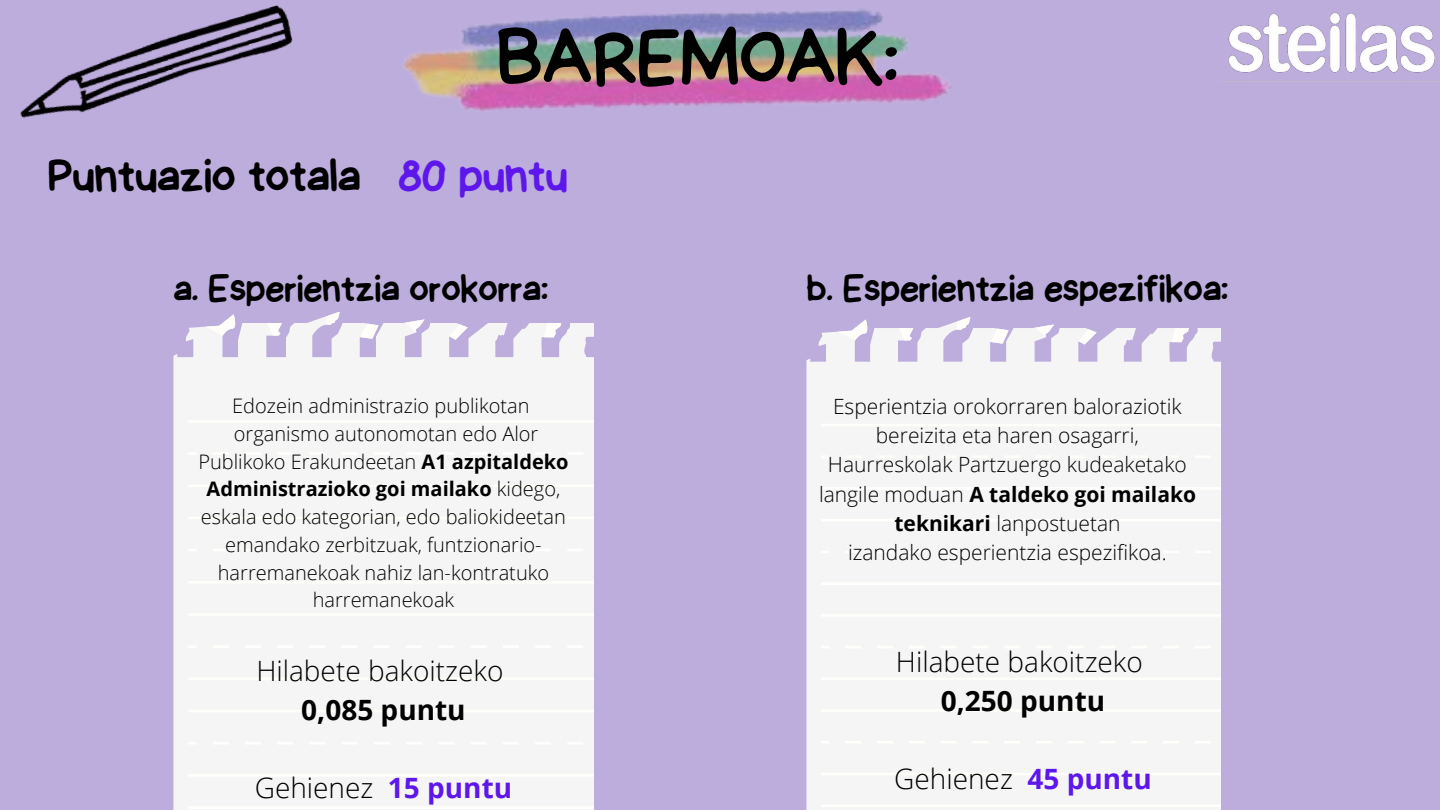
<style>
.page{position:relative;width:1440px;height:810px;background:#bdaddd}
.page>*{position:absolute;margin:0;border:0;box-sizing:border-box;transform-origin:0 0}
.t1{font:79px "Handyman";color:#000}
.t2{font:48px "Handyman";color:#000}
.t3{font:39px "Handyman";color:#000}
.t4{font:300 28px "Open Sans";color:#000}
.t5{font:700 28px "Open Sans";color:#000}
.t6{font:300 21px/29.2px "Open Sans";color:#000;text-align:center}
.t7{font:300 20px/27.8px "Open Sans";color:#000;text-align:center}
.s1{color:#5e17eb}
.s2{font-weight:700}
.s3{font-weight:700;color:#5e17eb}
</style>
<div class="page">
<svg style="left:173px;top:334px;width:15px;height:476px;background:#f0eff3"></svg>
<svg style="left:188px;top:312px;width:405px;height:498px;background:#f3f2f4"></svg>
<svg style="left:806px;top:338px;width:15px;height:472px;background:#f0eff3"></svg>
<svg style="left:821px;top:317px;width:399px;height:493px;background:#f3f2f4"></svg>
<img style="left:20px;top:5px;width:273px;height:113px">
<img style="left:1228px;top:12px;width:207px;height:61px">
<img style="left:403px;top:9px;width:549px;height:102px">
<h1 class="t1" style="left:497px;top:19px;width:403px">BAREMOAK:</h1>
<h2 class="t2" style="left:48px;top:152px;width:521px">Puntuazio totala <span class="s1">80 puntu</span></h2>
<h3 class="t3" style="left:173px;top:269px;width:376px">a. Esperientzia orokorra:</h3>
<h3 class="t3" style="left:806px;top:269px;width:423px">b. Esperientzia espezifikoa:</h3>
<p class="t7" style="left:198px;top:391px;width:372px">Edozein administrazio publikotan organismo autonomotan edo Alor Publikoko Erakundeetan <span class="s2">A1 azpitaldeko Administrazioko goi mailako</span> kidego, eskala edo kategorian, edo baliokideetan emandako zerbitzuak, funtzionario&shy;harremanekoak nahiz lan-kontratuko harremanekoak</p>
<h3 class="t4" style="left:256px;top:651px;width:249px">Hilabete bakoitzeko</h3>
<h3 class="t5" style="left:301px;top:690px;width:166px">0,085 puntu</h3>
<h3 class="t4" style="left:255px;top:768px;width:259px">Gehienez <span class="s3">15 puntu</span></h3>
<p class="t6" style="left:819px;top:391px;width:379px">Esperientzia orokorraren baloraziotik bereizita eta haren osagarri, Haurreskolak Partzuergo kudeaketako langile moduan <span class="s2">A taldeko goi mailako teknikari</span> lanpostuetan<br>izandako esperientzia espezifikoa.</p>
<h3 class="t4" style="left:896px;top:642px;width:249px">Hilabete bakoitzeko</h3>
<h3 class="t5" style="left:941px;top:681px;width:166px">0,250 puntu</h3>
<h3 class="t4" style="left:894px;top:759px;width:259px">Gehienez <span class="s3">45 puntu</span></h3>
</div>
